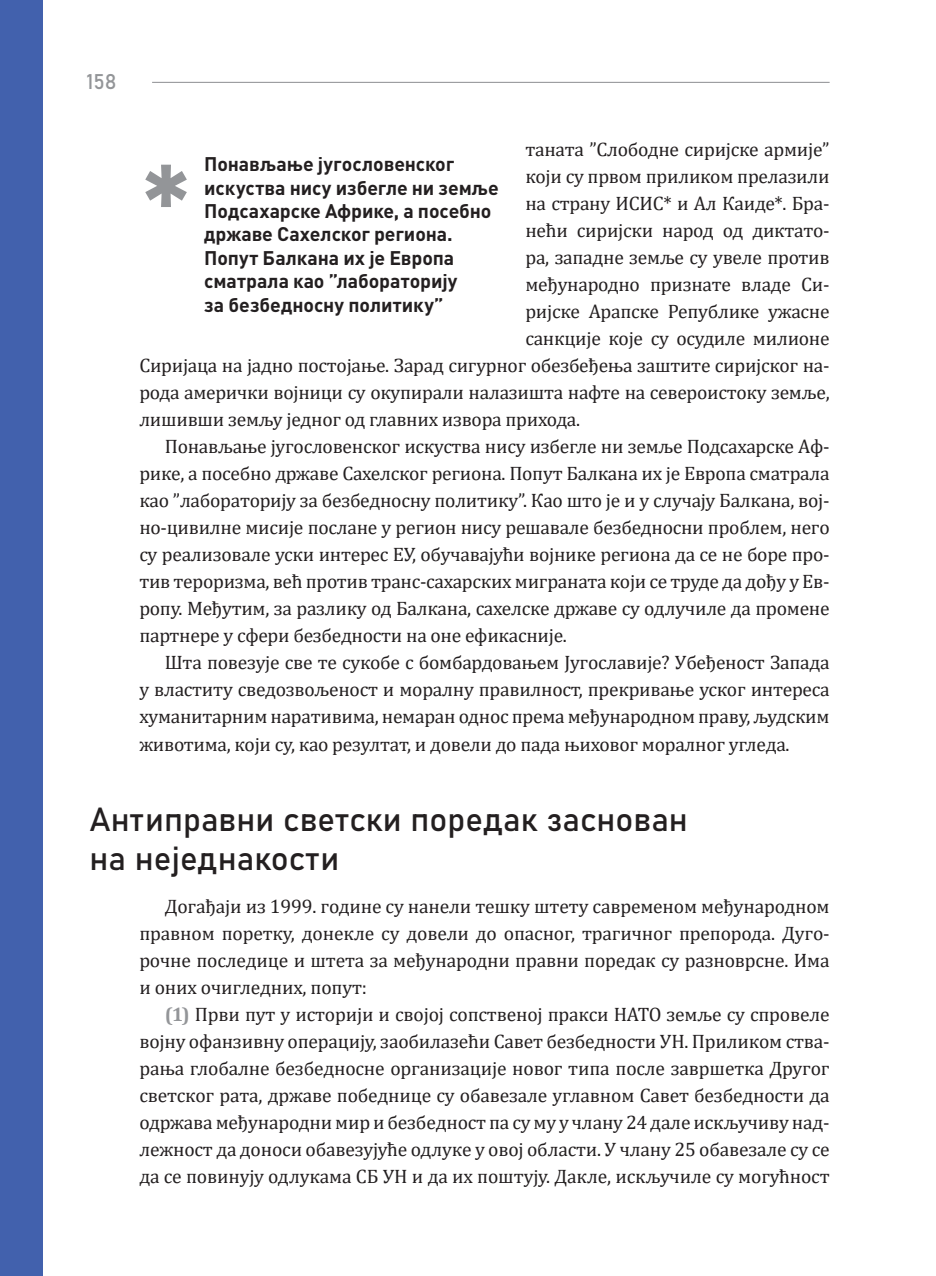
<style>
.page{position:relative;width:936px;height:1276px;background:#fff}
.page>*{position:absolute;margin:0;border:0;box-sizing:border-box;transform-origin:0 0}
.Сноски{font:700 108px "DIN Pro";color:#939598}
.t1{font:33px/39.6px "Bahnschrift";color:#231f20}
.t2{font:21px "Bahnschrift";color:#939598}
.Основной_текст{font:19.5px/27px "Cambria";letter-spacing:-.015em;color:#231f20;text-align:justify}
.Подпись{font:700 19.5px/23.4px "DIN Pro";letter-spacing:-.005em;color:#231f20}
.s1{font-weight:700;color:#939598}
</style>
<div class="page">
<hr style="left:152px;top:82px;width:677px;height:1px;background:#939598">
<div style="left:0;top:0;width:42px;height:1276px;background:#4261ad"></div>
<p class="t2" style="left:86px;top:65px;width:32px">158</p>
<p class="Основной_текст" style="left:525px;top:136px;width:305px">таната ”Слободне сиријске армије”</p>
<p class="Основной_текст" style="left:525px;top:163px;width:306px">који су првом приликом прелазили</p>
<p class="Основной_текст" style="left:525px;top:190px;width:306px">на страну ИСИС* и Ал Каиде*. Бра-</p>
<p class="Основной_текст" style="left:525px;top:217px;width:306px">нећи сиријски народ од диктато-</p>
<p class="Основной_текст" style="left:525px;top:244px;width:306px">ра, западне земље су увеле против</p>
<p class="Основной_текст" style="left:525px;top:271px;width:306px">међународно признате владе Си-</p>
<p class="Основной_текст" style="left:525px;top:298px;width:306px">ријске Арапске Републике ужасне</p>
<p class="Основной_текст" style="left:525px;top:325px;width:306px">санкције које су осудиле милионе</p>
<p class="Основной_текст" style="left:139px;top:352px;width:691px">Сиријаца на јадно постојање. Зарад сигурног обезбеђења заштите сиријског на-</p>
<p class="Основной_текст" style="left:139px;top:379px;width:691px">рода амерички војници су окупирали налазишта нафте на североистоку земље,</p>
<p class="Основной_текст" style="left:139px;top:406px;width:442px">лишивши земљу једног од главних извора прихода.</p>
<p class="Основной_текст" style="left:139px;top:433px;width:691px;text-indent:26px">Понављање југословенског искуства нису избегле ни земље Подсахарске Аф&shy;рике, а посебно државе Сахелског региона. Попут Балкана их је Европа сматрала као ”лабораторију за безбедносну политику”. Као што је и у случају Балкана, вој&shy;но-цивилне мисије послане у регион нису решавале безбедносни проблем, него су реализовале уски интерес ЕУ, обучавајући војнике региона да се не боре про&shy;тив тероризма, већ против транс-сахарских миграната који се труде да дођу у Ев&shy;ропу. Међутим, за разлику од Балкана, сахелске државе су одлучиле да промене партнере у сфери безбедности на оне ефикасније.</p>
<p class="Основной_текст" style="left:139px;top:649px;width:691px;text-indent:26px">Шта повезује све те сукобе с бомбардовањем Југославије? Убеђеност Запада у властиту сведозвољеност и моралну правилност, прекривање уског интереса хуманитарним наративима, немаран однос према међународном праву, људским животима, који су, као резултат, и довели до пада њиховог моралног угледа.</p>
<p class="Сноски" style="left:139px;top:129px;width:55px">*</p>
<p class="Подпись" style="left:204px;top:152px;width:296px">Понављање југословенског искуства нису избегле ни земље<br>Подсахарске Африке, а посебно државе Сахелског региона.<br>Попут Балкана их је Европа сматрала као ”лабораторију<br>за безбедносну политику”</p>
<p class="t1" style="left:89px;top:797px;width:600px">Антиправни светски поредак заснован на неједнакости</p>
<p class="Основной_текст" style="left:139px;top:892px;width:691px;text-indent:26px">Догађаји из 1999. године су нанели тешку штету савременом међународном правном поретку, донекле су довели до опасног, трагичног препорода. Дуго&shy;рочне последице и штета за међународни правни поредак су разноврсне. Има и оних очигледних, попут:</p>
<p class="Основной_текст" style="left:139px;top:1000px;width:691px;text-indent:26px"><span class="s1">(1)</span> Први пут у историји и својој сопственој пракси НАТО земље су спровеле војну офанзивну операцију, заобилазећи Савет безбедности УН. Приликом ства&shy;рања глобалне безбедносне организације новог типа после завршетка Другог светског рата, државе победнице су обавезале углавном Савет безбедности да одржава међународни мир и безбедност па су му у члану 24 дале искључиву над&shy;лежност да доноси обавезујуће одлуке у овој области. У члану 25 обавезале су се да се повинују одлукама СБ УН и да их поштују. Дакле, искључиле су могућност</p>
</div>
